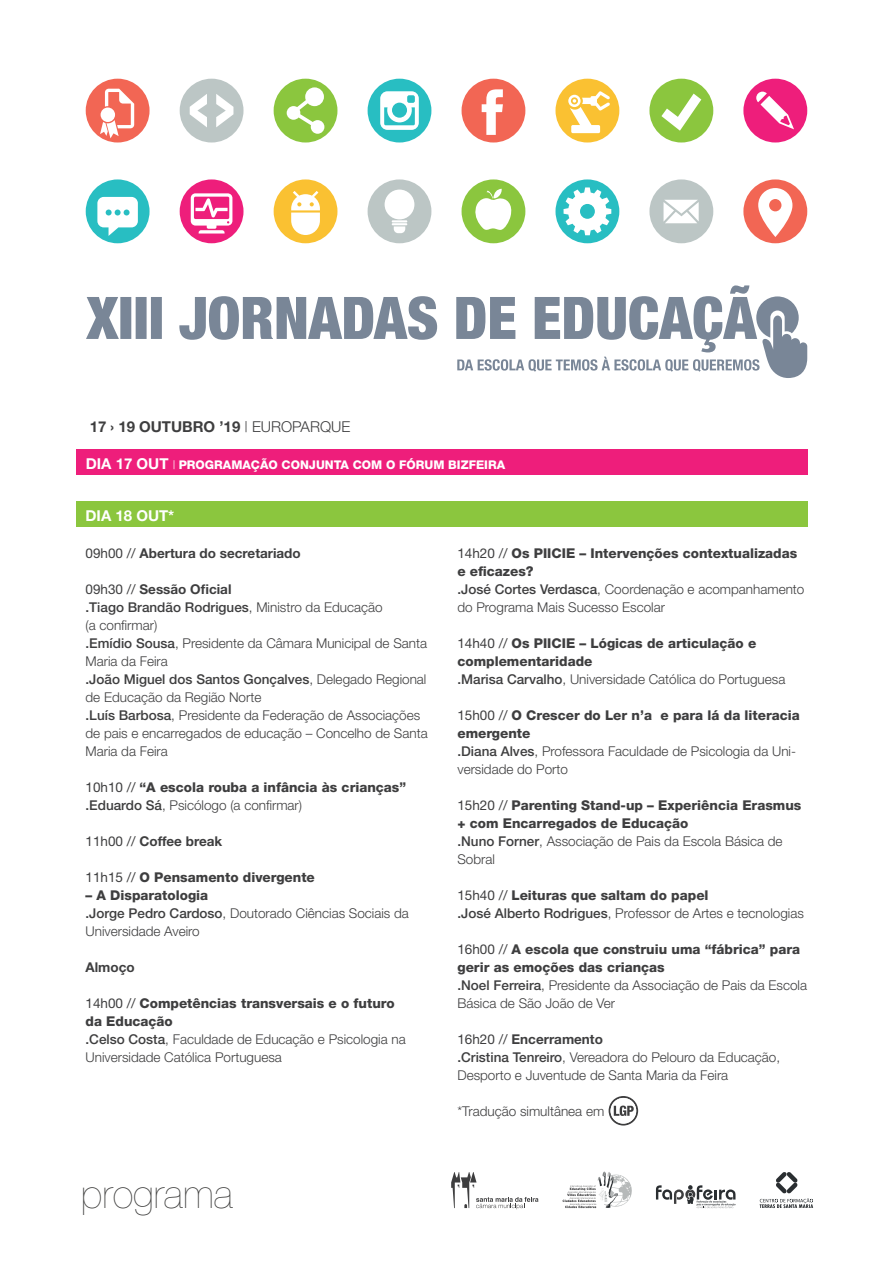
<style>
.page{position:relative;width:893px;height:1263px;background:#fff}
.page>*{position:absolute;margin:0;border:0;box-sizing:border-box;transform-origin:0 0}
.t1{font:200 39.6px "Helvetica Neue";color:#3c3c3b}
.texto_corrido{font:700 15px "Helvetica Neue";color:#3e3e3f}
.texto_corrido-2{font:700 15px "Helvetica Neue";color:#fff}
.texto_corrido-3{font:300 13.5px/18px "Helvetica Neue";color:#3e3e3f}
.texto_corrido-4{font:800 13.5px/18px "Helvetica Neue";color:#3e3e3f}
.texto_corrido-5{font:700 13.5px "Helvetica Neue";color:#3e3e3f}
.texto_corrido-6{font:800 12px "Helvetica Neue";color:#fff}
.s1{font-weight:300}
.s2{font-weight:700;font-size:15px}
.s3{font-weight:400}
.s4{font-weight:500}
</style>
<div class="page">
<svg style="left:555px;top:179px;width:64px;height:64px"></svg>
<svg style="left:743px;top:179px;width:64px;height:64px"></svg>
<div style="left:769px;top:199px;width:12px;height:12px;background:#f26654;border-radius:50%"></div>
<svg style="left:462px;top:179px;width:63px;height:64px"></svg>
<svg style="left:649px;top:179px;width:64px;height:64px"></svg>
<svg style="left:462px;top:79px;width:63px;height:63px"></svg>
<svg style="left:649px;top:79px;width:64px;height:63px"></svg>
<svg style="left:743px;top:79px;width:64px;height:63px"></svg>
<svg style="left:555px;top:79px;width:64px;height:63px"></svg>
<svg style="left:86px;top:179px;width:64px;height:64px"></svg>
<svg style="left:180px;top:79px;width:63px;height:63px"></svg>
<svg style="left:86px;top:79px;width:64px;height:63px"></svg>
<svg style="left:180px;top:179px;width:63px;height:64px"></svg>
<svg style="left:274px;top:179px;width:63px;height:64px"></svg>
<svg style="left:368px;top:79px;width:63px;height:63px"></svg>
<svg style="left:274px;top:79px;width:63px;height:63px"></svg>
<svg style="left:368px;top:179px;width:63px;height:64px"></svg>
<svg style="left:86px;top:285px;width:721px;height:93px"></svg>
<svg style="left:760px;top:1172px;width:53px;height:36px"></svg>
<svg style="left:656px;top:1185px;width:79px;height:23px"></svg>
<svg style="left:563px;top:1172px;width:69px;height:36px"></svg>
<svg style="left:451px;top:1172px;width:87px;height:37px"></svg>
<div style="left:77px;top:449px;width:731px;height:25px;background:#ee1e7b"></div>
<div style="left:76px;top:501px;width:732px;height:26px;background:#8bc63e"></div>
<svg style="left:609px;top:1096px;width:29px;height:29px"></svg>
<p class="texto_corrido" style="left:90px;top:417px;width:262px">17 › 19 OUTUBRO ’19 <span class="s1">| EUROPARQUE</span></p>
<p class="texto_corrido-6" style="left:86px;top:457px;width:421px"><span class="s2">DIA 17 OUT</span> <span class="s1">|</span> PROGRAMAÇÃO CONJUNTA COM O FÓRUM BIZFEIRA</p>
<p class="texto_corrido-2" style="left:86px;top:506px;width:90px">DIA 18 OUT*</p>
<p class="texto_corrido-5" style="left:86px;top:545px;width:217px"><span class="s3">09h00 //</span> Abertura do secretariado</p>
<p class="texto_corrido-5" style="left:86px;top:581px;width:148px"><span class="s3">09h30 //</span> Sessão Oficial</p>
<p class="texto_corrido-3" style="left:86px;top:598px;width:299px"><span class="s4">.Tiago Brandão Rodrigues</span>, Ministro da Educação (a confirmar)</p>
<p class="texto_corrido-3" style="left:86px;top:634px;width:343px"><span class="s4">.Emídio Sousa</span>, Presidente da Câmara Municipal de Santa<br>Maria da Feira</p>
<p class="texto_corrido-3" style="left:86px;top:670px;width:342px"><span class="s4">.João Miguel dos Santos Gonçalves</span>, Delegado Regional de Educação da Região Norte</p>
<p class="texto_corrido-3" style="left:86px;top:706px;width:344px"><span class="s4">.Luís Barbosa</span>, Presidente da Federação de Associações de pais e encarregados de educação – Concelho de Santa<br>Maria da Feira</p>
<p class="texto_corrido-4" style="left:86px;top:778px;width:322px"><span class="s3">10h10 //</span> “A escola rouba a infância às crianças”</p>
<p class="texto_corrido-3" style="left:86px;top:796px;width:218px"><span class="s4">.Eduardo Sá</span>, Psicólogo (a confirmar)</p>
<p class="texto_corrido-5" style="left:86px;top:833px;width:138px"><span class="s3">11h00 //</span> Coffee break</p>
<p class="texto_corrido-4" style="left:86px;top:868px;width:231px"><span class="s3">11h15 //</span> O Pensamento divergente</p>
<p class="texto_corrido-4" style="left:86px;top:886px;width:124px">– A Disparatologia</p>
<p class="texto_corrido-3" style="left:86px;top:904px;width:325px"><span class="s4">.Jorge Pedro Cardoso</span>, Doutorado Ciências Sociais da<br>Universidade Aveiro</p>
<p class="texto_corrido-5" style="left:86px;top:959px;width:51px">Almoço</p>
<p class="texto_corrido-4" style="left:86px;top:994px;width:311px"><span class="s3">14h00 //</span> Competências transversais e o futuro da Educação</p>
<p class="texto_corrido-3" style="left:86px;top:1030px;width:322px"><span class="s4">.Celso Costa</span>, Faculdade de Educação e Psicologia na<br>Universidade Católica Portuguesa</p>
<p class="texto_corrido-4" style="left:457px;top:544px;width:341px"><span class="s3">14h20 //</span> Os PIICIE – Intervenções contextualizadas e eficazes?</p>
<p class="texto_corrido-3" style="left:457px;top:580px;width:348px"><span class="s4">.José Cortes Verdasca</span>, Coordenação e acompanhamento do Programa Mais Sucesso Escolar</p>
<p class="texto_corrido-4" style="left:457px;top:634px;width:300px"><span class="s3">14h40 //</span> Os PIICIE – Lógicas de articulação e complementaridade</p>
<p class="texto_corrido-3" style="left:457px;top:670px;width:329px"><span class="s4">.Marisa Carvalho</span>, Universidade Católica do Portuguesa</p>
<p class="texto_corrido-4" style="left:457px;top:706px;width:344px"><span class="s3">15h00 //</span> O Crescer do Ler n’a e para lá da literacia emergente</p>
<p class="texto_corrido-3" style="left:457px;top:742px;width:340px"><span class="s4">.Diana Alves</span>, Professora Faculdade de Psicologia da Uni&shy;versidade do Porto</p>
<p class="texto_corrido-4" style="left:457px;top:796px;width:345px"><span class="s3">15h20 //</span> Parenting Stand-up – Experiência Erasmus + com Encarregados de Educação</p>
<p class="texto_corrido-3" style="left:457px;top:832px;width:327px"><span class="s4">.Nuno Forner</span>, Associação de Pais da Escola Básica de<br>Sobral</p>
<p class="texto_corrido-4" style="left:457px;top:886px;width:253px"><span class="s3">15h40 //</span> Leituras que saltam do papel</p>
<p class="texto_corrido-3" style="left:457px;top:904px;width:348px"><span class="s4">.José Alberto Rodrigues</span>, Professor de Artes e tecnologias</p>
<p class="texto_corrido-4" style="left:457px;top:940px;width:344px"><span class="s3">16h00 //</span> A escola que construiu uma “fábrica” para gerir as emoções das crianças</p>
<p class="texto_corrido-3" style="left:457px;top:976px;width:351px"><span class="s4">.Noel Ferreira</span>, Presidente da Associação de Pais da Escola<br>Básica de São João de Ver</p>
<p class="texto_corrido-5" style="left:457px;top:1031px;width:147px"><span class="s3">16h20 //</span> Encerramento</p>
<p class="texto_corrido-3" style="left:457px;top:1048px;width:324px"><span class="s4">.Cristina Tenreiro</span>, Vereadora do Pelouro da Educação,<br>Desporto e Juventude de Santa Maria da Feira</p>
<p class="texto_corrido-3" style="left:457px;top:1102px;width:148px">*Tradução simultânea em</p>
<h1 class="t1" style="left:81px;top:1171px;width:153px">programa</h1>
</div>
